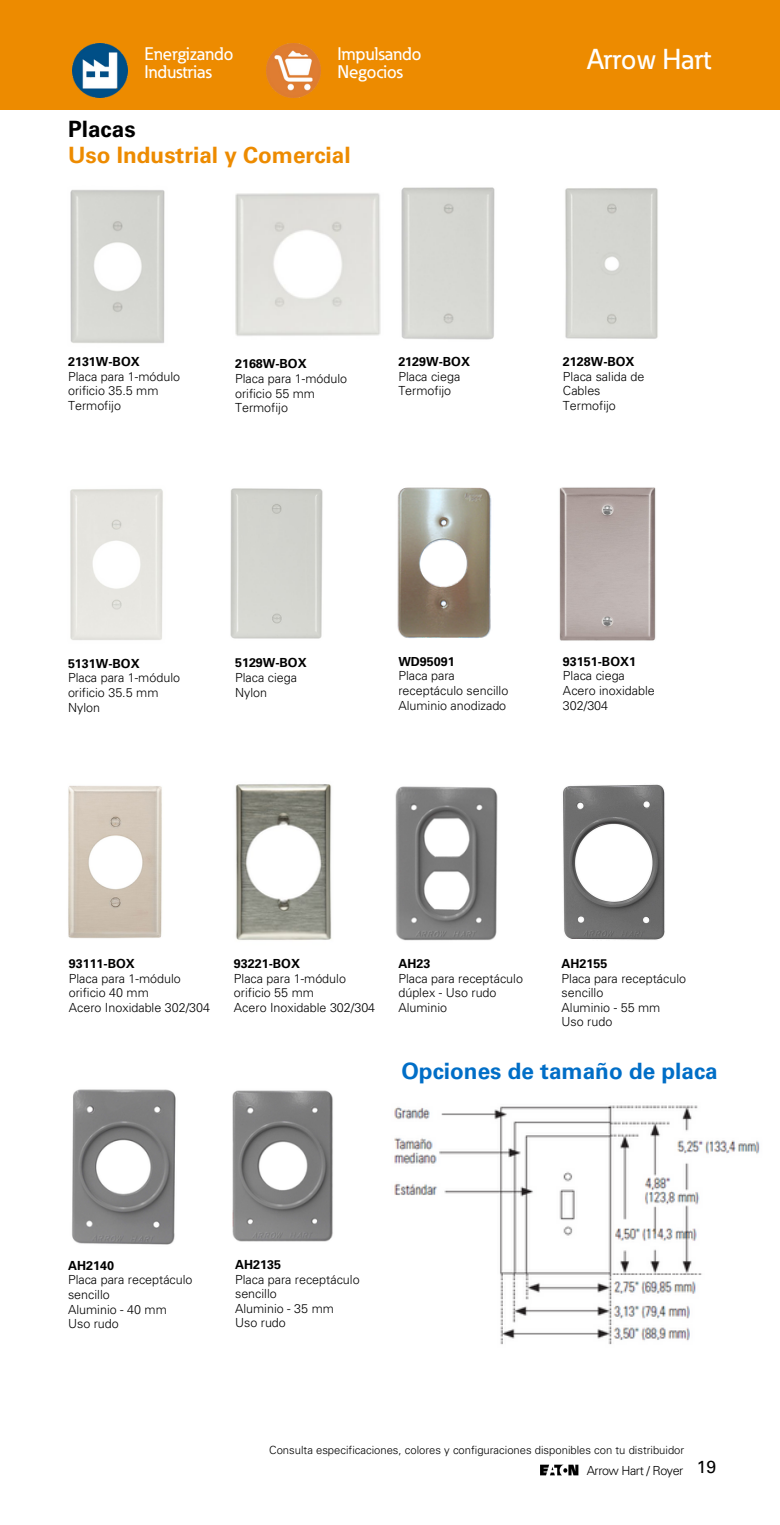
<style>
.page{position:relative;width:780px;height:1525px;background:#fff}
.page>*{position:absolute;margin:0;border:0;box-sizing:border-box;transform-origin:0 0}
.t1{font:500 28.5px "Eaton";color:#fff}
.t2{font:700 22.5px "Univers LT Std";color:#ed8b00}
.t3{font:700 22.5px "Univers LT Std";color:#006ec7}
.t4{font:700 22.5px "Univers LT Std";color:#000}
.t5{font:500 18px/18px "Eaton";color:#fff}
.t6{font:17.5px "Univers LT Std";color:#000}
.t7{font:300 12.5px/14.5px "Univers LT Std";color:#000}
.t8{font:300 12.5px "Univers LT Std";letter-spacing:-.035em;color:#000}
.t9{font:300 11.25px "Univers LT Std";color:#000}
.s1{font-weight:700}
</style>
<div class="page">
<div style="left:0;top:0;width:780px;height:109px;background:#ed8b00"></div>
<img style="left:73px;top:43px;width:54px;height:55px">
<img style="left:266px;top:43px;width:55px;height:55px">
<img style="left:540px;top:1464px;width:39px;height:12px">
<img style="left:235px;top:193px;width:146px;height:143px">
<img style="left:70px;top:489px;width:93px;height:151px">
<img style="left:394px;top:1105px;width:366px;height:240px">
<img style="left:70px;top:190px;width:95px;height:154px">
<img style="left:401px;top:187px;width:94px;height:153px">
<img style="left:565px;top:188px;width:93px;height:151px">
<img style="left:230px;top:488px;width:93px;height:151px">
<img style="left:559px;top:487px;width:97px;height:154px">
<img style="left:68px;top:785px;width:94px;height:154px">
<img style="left:235px;top:784px;width:97px;height:156px">
<img style="left:397px;top:487px;width:95px;height:151px">
<img style="left:395px;top:784px;width:270px;height:157px">
<img style="left:72px;top:1089px;width:104px;height:156px">
<img style="left:232px;top:1090px;width:101px;height:152px">
<p class="t5" style="left:144px;top:45px;width:90px">Energizando<br>Industrias</p>
<h4 class="t5" style="left:337px;top:45px;width:85px">Impulsando<br>Negocios</h4>
<h4 class="t1" style="left:587px;top:42px;width:125px">Arrow Hart</h4>
<h4 class="t4" style="left:68px;top:121px;width:69px">Placas</h4>
<p class="t2" style="left:68px;top:146px;width:284px">Uso Industrial y Comercial</p>
<h4 class="t7" style="left:68px;top:356px;width:114px"><span class="s1">2131W-BOX<br></span>Placa para 1-módulo orificio 35.5 mm<br>Termofijo</h4>
<h2 class="t7" style="left:235px;top:358px;width:114px"><span class="s1">2168W-BOX<br></span>Placa para 1-módulo orificio 55 mm<br>Termofijo</h2>
<p class="t7" style="left:398px;top:356px;width:73px"><span class="s1">2129W-BOX<br></span>Placa ciega<br>Termofijo</p>
<p class="t7" style="left:563px;top:356px;width:83px"><span class="s1">2128W-BOX<br></span>Placa salida de<br>Cables<br>Termofijo</p>
<h4 class="t7" style="left:68px;top:657px;width:114px"><span class="s1">5131W-BOX<br></span>Placa para 1-módulo orificio 35.5 mm<br>Nylon</h4>
<h4 class="t7" style="left:235px;top:657px;width:73px"><span class="s1">5129W-BOX<br></span>Placa ciega<br>Nylon</h4>
<h4 class="t7" style="left:398px;top:655px;width:111px"><span class="s1">WD95091<br></span>Placa para receptáculo sencillo<br>Aluminio anodizado</h4>
<p class="t7" style="left:563px;top:655px;width:93px"><span class="s1">93151-BOX1<br></span>Placa ciega<br>Acero inoxidable<br>302/304</p>
<p class="t7" style="left:69px;top:958px;width:143px"><span class="s1">93111-BOX<br></span>Placa para 1-módulo orificio 40 mm<br>Acero Inoxidable 302/304</p>
<h4 class="t7" style="left:234px;top:958px;width:143px"><span class="s1">93221-BOX<br></span>Placa para 1-módulo orificio 55 mm<br>Acero Inoxidable 302/304</h4>
<p class="t7" style="left:398px;top:957px;width:126px"><span class="s1">AH23<br></span>Placa para receptáculo dúplex - Uso rudo<br>Aluminio</p>
<p class="t7" style="left:562px;top:957px;width:126px"><span class="s1">AH2155<br></span>Placa para receptáculo sencillo<br>Aluminio - 55 mm<br>Uso rudo</p>
<p class="t3" style="left:401px;top:1062px;width:318px">Opciones de tamaño de placa</p>
<h4 class="t7" style="left:68px;top:1259px;width:126px"><span class="s1">AH2140<br></span>Placa para receptáculo sencillo<br>Aluminio - 40 mm<br>Uso rudo</h4>
<p class="t7" style="left:235px;top:1258px;width:126px"><span class="s1">AH2135<br></span>Placa para receptáculo sencillo<br>Aluminio - 35 mm<br>Uso rudo</p>
<h4 class="t9" style="left:269px;top:1445px;width:417px">Consulta especificaciones, colores y configuraciones disponibles con tu distribuidor</h4>
<p class="t8" style="left:587px;top:1465px;width:98px">Arrow Hart / Royer</p>
<h4 class="t6" style="left:697px;top:1460px;width:21px">19</h4>
</div>
